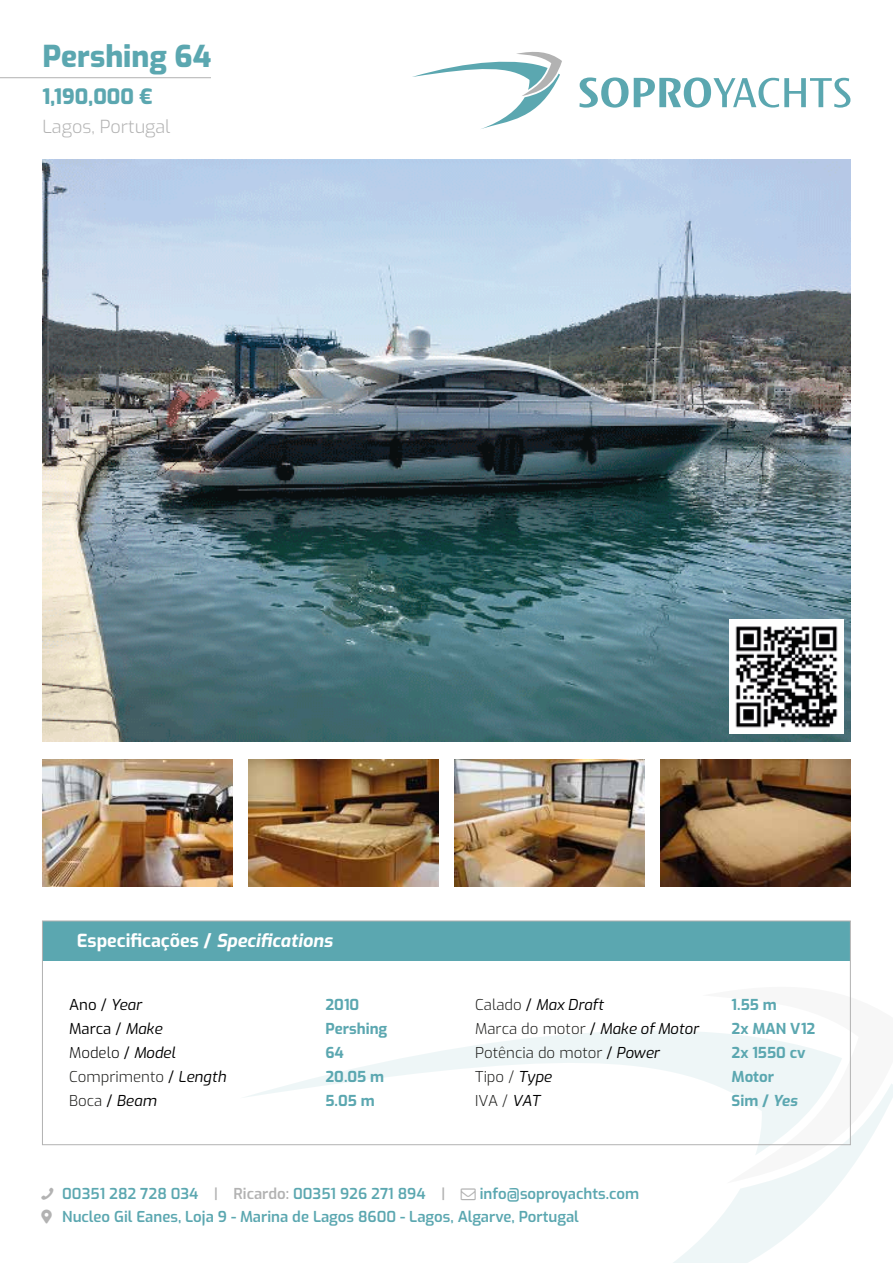
<style>
.page{position:relative;width:893px;height:1263px;background:#fff}
.page>*{position:absolute;margin:0;border:0;box-sizing:border-box;transform-origin:0 0}
.t1{font:800 30px "Exo";color:#5ba7b0}
.t2{font:800 21px "Exo";color:#5ba7b0}
.t3{font:700 18px "Exo";color:#fff}
.t4{font:300 18px "Exo";color:#b2b2b2}
.t5{font:600 15px/22.5px "Exo";color:#5ba7b0}
.t6{font:300 15px "Exo";color:#1d1d1b}
.t7{font:700 15px "Exo";color:#5ba7b0}
.t8{font:15px "Exo";color:#000}
.t9{font:italic 15px "Exo";color:#000}
.t10{font:300 15px "Exo";color:#000}
.s1{font-style:italic}
.s2{font-weight:400}
.s3{font-weight:400;font-style:italic}
.s4{font-weight:400;color:#000}
.s5{font-weight:400;font-style:italic;color:#000}
.s6{font-weight:300;font-style:normal;color:#1d1d1b}
.s7{font-style:normal}
.s8{color:#b2b2b2}
</style>
<div class="page">
<svg style="left:239px;top:1031px;width:463px;height:115px"></svg>
<svg style="left:541px;top:1083px;width:299px;height:180px"></svg>
<svg style="left:702px;top:1032px;width:191px;height:151px"></svg>
<div style="left:42px;top:921px;width:808px;height:39px;background:#5ba7b0"></div>
<hr style="left:0;top:77px;width:211px;height:1px;background:#b2b2b2">
<img style="left:249px;top:760px;width:190px;height:126px">
<img style="left:454px;top:760px;width:190px;height:126px">
<img style="left:42px;top:160px;width:808px;height:582px">
<img style="left:42px;top:760px;width:191px;height:126px">
<img style="left:660px;top:759px;width:190px;height:127px">
<div style="left:42px;top:920px;width:809px;height:225px;border:1px solid #b2b2b2"></div>
<svg style="left:579px;top:77px;width:271px;height:31px"></svg>
<svg style="left:412px;top:52px;width:150px;height:77px"></svg>
<img style="left:730px;top:620px;width:114px;height:114px">
<h1 class="t1" style="left:42px;top:34px;width:171px">Pershing 64</h1>
<h2 class="t2" style="left:42px;top:81px;width:111px">1,190,000 €</h2>
<p class="t4" style="left:42px;top:113px;width:130px">Lagos, Portugal</p>
<p class="t3" style="left:77px;top:928px;width:257px">Especificações / <span class="s1">Specifications</span></p>
<p class="t8" style="left:69px;top:993px;width:74px">Ano / <span class="s1">Year</span></p>
<p class="t7" style="left:326px;top:993px;width:35px">2010</p>
<p class="t8" style="left:69px;top:1017px;width:95px">Marca / <span class="s1">Make</span></p>
<p class="t7" style="left:326px;top:1017px;width:63px">Pershing</p>
<p class="t10" style="left:69px;top:1041px;width:108px">Modelo <span class="s2">/</span> <span class="s3">Model</span></p>
<p class="t7" style="left:326px;top:1041px;width:20px">64</p>
<p class="t6" style="left:69px;top:1065px;width:158px">Comprimento <span class="s4">/</span> <span class="s5">Length</span></p>
<p class="t7" style="left:326px;top:1065px;width:60px">20.05 m</p>
<p class="t6" style="left:69px;top:1089px;width:89px">Boca <span class="s4">/</span> <span class="s5">Beam</span></p>
<p class="t7" style="left:326px;top:1089px;width:51px">5.05 m</p>
<p class="t9" style="left:475px;top:993px;width:130px"><span class="s6">Calado</span> <span class="s7">/</span> Max Draft</p>
<p class="t7" style="left:732px;top:993px;width:47px">1.55 m</p>
<p class="t6" style="left:475px;top:1017px;width:225px">Marca do motor <span class="s4">/</span> <span class="s5">Make of Motor</span></p>
<p class="t7" style="left:732px;top:1017px;width:85px">2x MAN V12</p>
<p class="t6" style="left:475px;top:1041px;width:186px">Potência do motor <span class="s4">/</span> <span class="s5">Power</span></p>
<p class="t7" style="left:732px;top:1041px;width:75px">2x 1550 cv</p>
<p class="t6" style="left:475px;top:1065px;width:78px">Tipo / <span class="s5">Type</span></p>
<p class="t7" style="left:732px;top:1065px;width:44px">Motor</p>
<p class="t6" style="left:475px;top:1089px;width:66px">IVA / <span class="s5">VAT</span></p>
<p class="t7" style="left:732px;top:1089px;width:67px">Sim / <span class="s1">Yes</span></p>
<p class="t5" style="left:62px;top:1182px;width:384px">00351 282 728 034 <span class="s8">| Ricardo:</span> 00351 926 271 894 <span class="s8">|</span></p>
<p class="t5" style="left:62px;top:1182px;width:578px;text-indent:417px">info@soproyachts.com<br>Nucleo Gil Eanes, Loja 9 - Marina de Lagos 8600 - Lagos, Algarve, Portugal</p>
</div>
